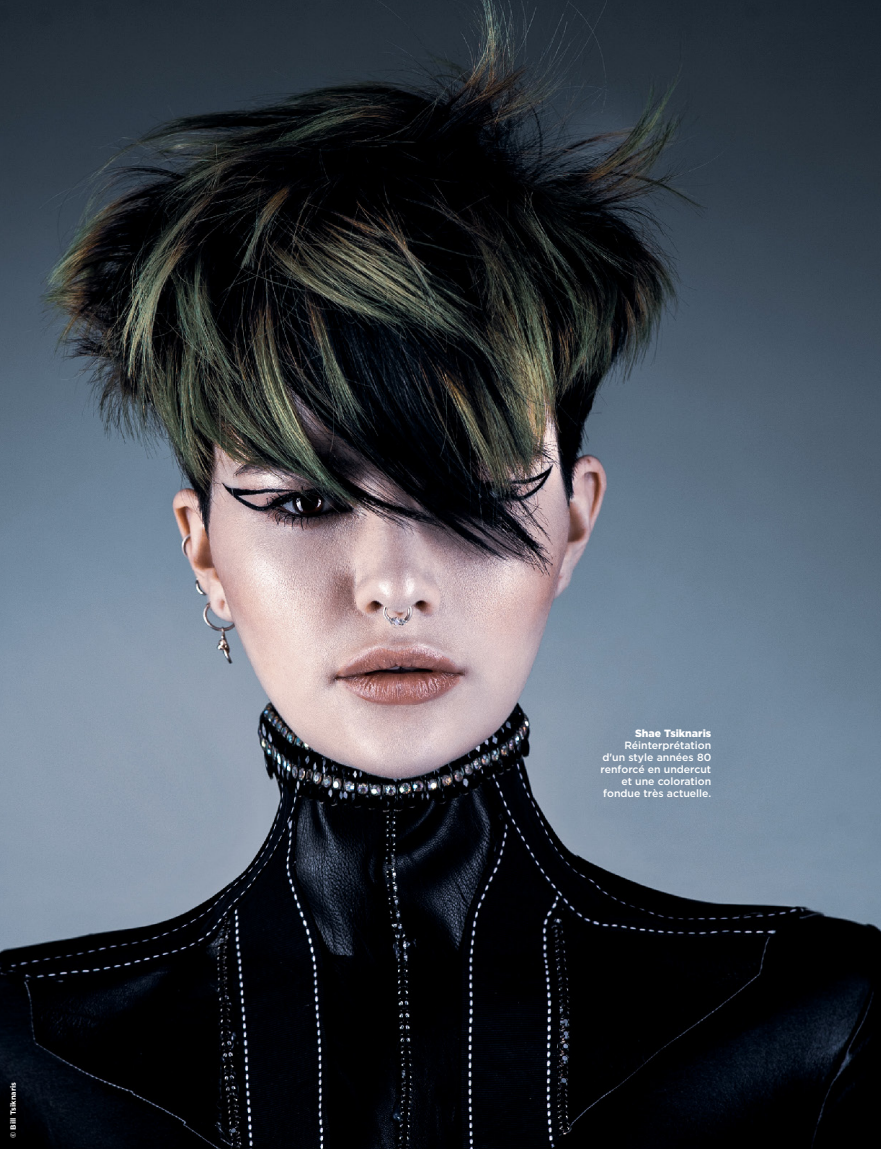
<style>
.page{position:relative;width:881px;height:1149px;background:#fff}
.page>*{position:absolute;margin:0;border:0;box-sizing:border-box;transform-origin:0 0}
.t1{font:500 10.5px/12px "Gotham";color:#fff;text-align:right}
.t2{font:900 10.5px "Gotham";color:#fff}
.t3{font:700 7.5px "Gotham";letter-spacing:.005em;color:#fff}
</style>
<div class="page">
<img style="left:0;top:0;width:880px;height:1148px">
<p class="t3" style="left:8px;top:1137px;width:57px;rotate:-90deg">© Bill Tsiknaris</p>
<p class="t2" style="left:634px;top:726px;width:78px">Shae Tsiknaris</p>
<p class="t1" style="left:600px;top:739px;width:112px">Réinterprétation d'un style années 80 renforcé en undercut et une coloration fondue très actuelle.</p>
</div>
